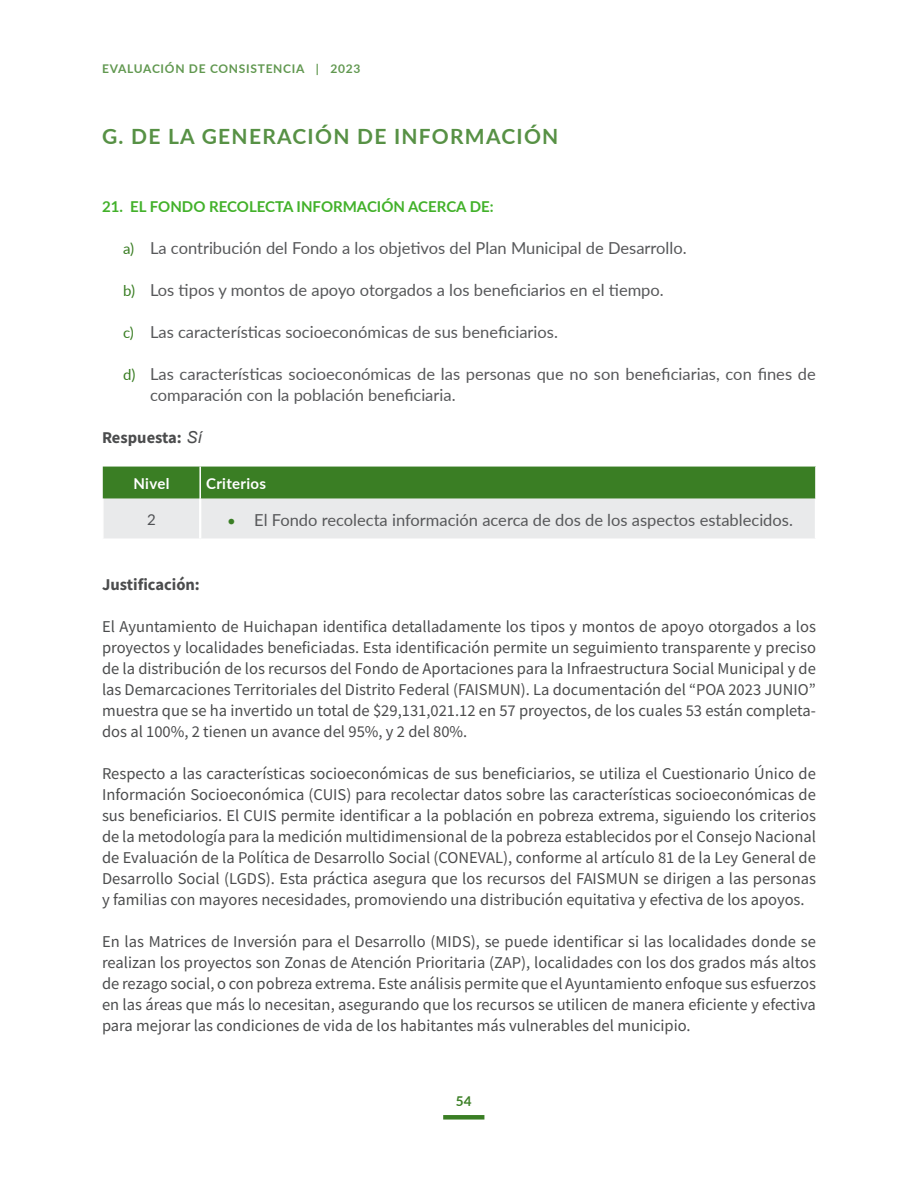
<style>
.page{position:relative;width:918px;height:1188px;background:#fff}
.page>*{position:absolute;margin:0;border:0;box-sizing:border-box;transform-origin:0 0}
.Subtitulo2{font:700 21px "Lato";letter-spacing:.06em;color:#579145}
.Txt_1{font:16.5px/21px "Source Sans Pro";color:#4b4c4d;text-align:justify}
.t1{font:16.5px/21px "Lato";color:#57585a}
.Txt_1-2{font:700 16.5px "Source Sans Pro";color:#4b4c4d}
.Subtitulo5{font:700 15px "Lato";color:#42b12a}
.CuadroTXT{font:700 15px "Lato";letter-spacing:.02em;color:#fff}
.CuadroTXT2{font:15px "Lato";color:#505255}
.t2{font:700 13.5px "Lato";color:#3a7e24}
.t3{font:700 12px "Lato";letter-spacing:.06em;color:#619850}
.s1{font-size:15px;color:#3a7e24}
.s2{font-family:"Arial";font-weight:400;font-style:italic}
</style>
<div class="page">
<div style="left:443px;top:1115px;width:41px;height:5px;background:#3a7e24"></div>
<svg style="left:103px;top:467px;width:712px;height:71px;background:#9bba92"></svg>
<hr style="left:199px;top:467px;width:2px;height:32px;background:#fff">
<hr style="left:199px;top:499px;width:2px;height:39px;background:#fff">
<hr style="left:102px;top:499px;width:2px;height:39px;background:#fff">
<p class="t3" style="left:102px;top:60px;width:260px">EVALUACIÓN DE CONSISTENCIA | 2023</p>
<p class="Subtitulo2" style="left:102px;top:121px;width:458px">G. DE LA GENERACIÓN DE INFORMACIÓN</p>
<p class="Subtitulo5" style="left:102px;top:195px;width:393px">21. EL FONDO RECOLECTA INFORMACIÓN ACERCA DE:</p>
<p class="t1" style="left:123px;top:236px;width:565px"><span class="s1">a)</span> La contribución del Fondo a los objetivos del Plan Municipal de Desarrollo.</p>
<p class="t1" style="left:123px;top:278px;width:542px"><span class="s1">b)</span> Los tipos y montos de apoyo otorgados a los beneficiarios en el tiempo.</p>
<p class="t1" style="left:123px;top:320px;width:436px"><span class="s1">c)</span> Las características socioeconómicas de sus beneficiarios.</p>
<p class="t1" style="left:150px;top:362px;width:667px;text-indent:-27px"><span class="s1">d)</span> Las características socioeconómicas de las personas que no son beneficiarias, con fines de comparación con la población beneficiaria.</p>
<p class="Txt_1-2" style="left:102px;top:426px;width:101px">Respuesta: <span class="s2">Sí</span></p>
<p class="CuadroTXT" style="left:134px;top:472px;width:37px">Nivel</p>
<p class="CuadroTXT" style="left:206px;top:472px;width:61px">Criterios</p>
<p class="CuadroTXT2" style="left:147px;top:509px;width:10px">2</p>
<p class="t1" style="left:227px;top:508px;width:567px"><span class="s1">•</span> El Fondo recolecta información acerca de dos de los aspectos establecidos.</p>
<p class="Txt_1-2" style="left:102px;top:573px;width:99px">Justificación:</p>
<p class="Txt_1" style="left:102px;top:615px;width:715px">El Ayuntamiento de Huichapan identifica detalladamente los tipos y montos de apoyo otorgados a los proyectos y localidades beneficiadas. Esta identificación permite un seguimiento transparente y preciso de la distribución de los recursos del Fondo de Aportaciones para la Infraestructura Social Municipal y de las Demarcaciones Territoriales del Distrito Federal (FAISMUN). La documentación del “POA 2023 JUNIO” muestra que se ha invertido un total de $29,131,021.12 en 57 proyectos, de los cuales 53 están completa&shy;dos al 100%, 2 tienen un avance del 95%, y 2 del 80%.</p>
<p class="Txt_1" style="left:102px;top:762px;width:715px">Respecto a las características socioeconómicas de sus beneficiarios, se utiliza el Cuestionario Único de Información Socioeconómica (CUIS) para recolectar datos sobre las características socioeconómicas de sus beneficiarios. El CUIS permite identificar a la población en pobreza extrema, siguiendo los criterios de la metodología para la medición multidimensional de la pobreza establecidos por el Consejo Nacional de Evaluación de la Política de Desarrollo Social (CONEVAL), conforme al artículo 81 de la Ley General de Desarrollo Social (LGDS). Esta práctica asegura que los recursos del FAISMUN se dirigen a las personas y familias con mayores necesidades, promoviendo una distribución equitativa y efectiva de los apoyos.</p>
<p class="Txt_1" style="left:102px;top:930px;width:715px">En las Matrices de Inversión para el Desarrollo (MIDS), se puede identificar si las localidades donde se realizan los proyectos son Zonas de Atención Prioritaria (ZAP), localidades con los dos grados más altos de rezago social, o con pobreza extrema. Este análisis permite que el Ayuntamiento enfoque sus esfuerzos en las áreas que más lo necesitan, asegurando que los recursos se utilicen de manera eficiente y efectiva para mejorar las condiciones de vida de los habitantes más vulnerables del municipio.</p>
<p class="t2" style="left:456px;top:1091px;width:17px">54</p>
</div>
